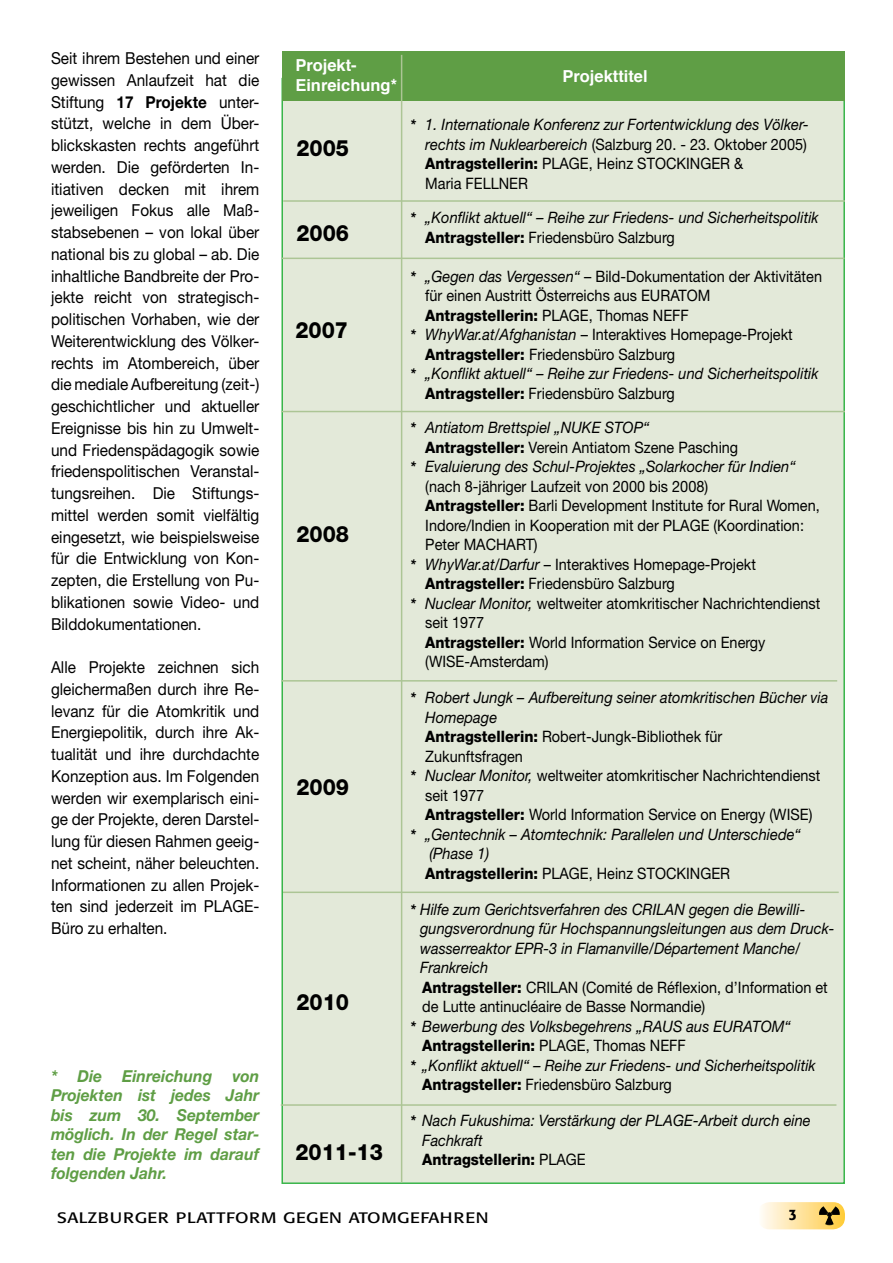
<style>
.page{position:relative;width:893px;height:1263px;background:#fff}
.page>*{position:absolute;margin:0;border:0;box-sizing:border-box;transform-origin:0 0}
.t1{font:800 22.5px "Helvetica Neue";color:#000;scale:.93 1}
.t2{font:16.5px/21.8px "Helvetica Neue";color:#000;text-align:justify;scale:.93 1}
.t3{font:italic 700 16.5px/19.5px "Helvetica Neue";color:#5f9e45;text-align:justify;scale:.95 1}
.t4{font:700 16.5px/19.8px "Helvetica";color:#fff}
.t5{font:15.75px "Helvetica Neue";color:#000;scale:.92 1}
.t6{font:italic 15.75px/19.5px "Helvetica Neue";color:#000;scale:.93 1}
.t7{font:800 15.75px "Helvetica Neue";color:#000;scale:.92 1}
.t8{font:15px "Formata";letter-spacing:.03em;color:#000;scale:1.2 1}
.t9{font:500 15px "Formata";color:#000;scale:.93 1}
.s1{font-weight:700}
.s2{font-weight:700;font-size:15px}
.s3{font-style:normal}
.s4{font-weight:800;font-style:normal}
.s5{font-weight:700;font-style:italic;font-size:15px}
.s6{font-style:italic}
.s7{font-weight:400}
.s8{font-weight:800}
</style>
<div class="page">
<div style="left:758px;top:1202px;width:87px;height:27px;background:linear-gradient(to right,#fffcfb,#ffcb3d);border-radius:12px"></div>
<img style="left:818px;top:1206px;width:22px;height:19px">
<div style="left:282px;top:79px;width:562px;height:1104px;background:#e3e9d9"></div>
<div style="left:282px;top:52px;width:563px;height:49px;background:#5f9e45"></div>
<hr style="left:401px;top:55px;width:1px;height:1127px;background:#acc595">
<hr style="left:283px;top:200px;width:562px;height:2px;background:#acc595">
<hr style="left:282px;top:258px;width:562px;height:1px;background:#acc595">
<hr style="left:281px;top:411px;width:564px;height:1px;background:#acc595">
<hr style="left:281px;top:1104px;width:555px;height:2px;background:#acc595">
<hr style="left:283px;top:891px;width:556px;height:2px;background:#acc595">
<hr style="left:281px;top:680px;width:556px;height:2px;background:#acc595">
<p class="t2" style="left:51px;top:47px;width:226px">Seit ihrem Bestehen und einer gewissen Anlaufzeit hat die Stiftung <span class="s1">17 Projekte</span> unter&shy;stützt, welche in dem Über&shy;blickskasten rechts angeführt werden. Die geförderten In&shy;itiativen decken mit ihrem jeweiligen Fokus alle Maß&shy;stabsebenen – von lokal über national bis zu global – ab. Die inhaltliche Bandbreite der Pro&shy;jekte reicht von strategisch&shy;politischen Vorhaben, wie der Weiterentwicklung des Völker&shy;rechts im Atombereich, über die mediale Aufbereitung (zeit-) geschichtlicher und aktueller Ereignisse bis hin zu Umwelt&shy;und Friedenspädagogik sowie friedenspolitischen Veranstal&shy;tungsreihen. Die Stiftungs&shy;mittel werden somit vielfältig eingesetzt, wie beispielsweise für die Entwicklung von Kon&shy;zepten, die Erstellung von Pu&shy;blikationen sowie Video- und Bilddokumentationen.</p>
<p class="t2" style="left:51px;top:656px;width:226px">Alle Projekte zeichnen sich gleichermaßen durch ihre Re&shy;levanz für die Atomkritik und Energiepolitik, durch ihre Ak&shy;tualität und ihre durchdachte Konzeption aus. Im Folgenden werden wir exemplarisch eini&shy;ge der Projekte, deren Darstel&shy;lung für diesen Rahmen geeig&shy;net scheint, näher beleuchten.<br>Informationen zu allen Projek&shy;ten sind jederzeit im PLAGE-Büro zu erhalten.</p>
<p class="t3" style="left:51px;top:1066px;width:221px">* Die Einreichung von Projekten ist jedes Jahr bis zum 30. September möglich. In der Regel star&shy;ten die Projekte im darauf folgenden Jahr.</p>
<p class="t4" style="left:295px;top:56px;width:103px">Projekt-<br>Einreichung*</p>
<p class="t4" style="left:562px;top:67px;width:87px">Projekttitel</p>
<h1 class="t1" style="left:296px;top:135px;width:58px">2005</h1>
<h1 class="t1" style="left:296px;top:219px;width:58px">2006</h1>
<h1 class="t1" style="left:295px;top:317px;width:58px">2007</h1>
<h1 class="t1" style="left:296px;top:520px;width:58px">2008</h1>
<h1 class="t1" style="left:296px;top:774px;width:58px">2009</h1>
<h1 class="t1" style="left:296px;top:989px;width:58px">2010</h1>
<h1 class="t1" style="left:295px;top:1139px;width:96px">2011-13</h1>
<p class="t6" style="left:425px;top:115px;width:414px;text-indent:-15px"><span class="s2">*</span> 1. Internationale Konferenz zur Fortentwicklung des Völker&shy;rechts im Nuklearbereich <span class="s3">(Salzburg 20. - 23. Oktober 2005)<br></span><span class="s4">Antragstellerin:</span> <span class="s3">PLAGE, Heinz STOCKINGER &amp;<br>Maria FELLNER</span></p>
<p class="t6" style="left:425px;top:208px;width:424px;text-indent:-15px"><span class="s2">*</span> „Konflikt aktuell“ – Reihe zur Friedens- und Sicherheitspolitik<br><span class="s4">Antragsteller:</span> <span class="s3">Friedensbüro Salzburg</span></p>
<p class="t5" style="left:410px;top:267px;width:449px"><span class="s5">*</span> <span class="s6">„Gegen das Vergessen“</span> – Bild-Dokumentation der Aktivitäten</p>
<p class="t5" style="left:425px;top:286px;width:311px">für einen Austritt Österreichs aus EURATOM</p>
<p class="t7" style="left:425px;top:306px;width:288px">Antragstellerin: <span class="s7">PLAGE, Thomas NEFF</span></p>
<p class="t5" style="left:410px;top:325px;width:417px"><span class="s5">*</span> <span class="s6">WhyWar.at/Afghanistan</span> – Interaktives Homepage-Projekt</p>
<p class="t5" style="left:425px;top:345px;width:273px"><span class="s8">Antragsteller:</span> Friedensbüro Salzburg</p>
<p class="t6" style="left:410px;top:364px;width:441px"><span class="s2">*</span> „Konflikt aktuell“ – Reihe zur Friedens- und Sicherheitspolitik</p>
<p class="t5" style="left:425px;top:384px;width:273px"><span class="s8">Antragsteller:</span> Friedensbüro Salzburg</p>
<p class="t6" style="left:410px;top:418px;width:259px"><span class="s2">*</span> Antiatom Brettspiel „NUKE STOP“</p>
<p class="t5" style="left:425px;top:438px;width:342px"><span class="s8">Antragsteller:</span> Verein Antiatom Szene Pasching</p>
<p class="t6" style="left:410px;top:457px;width:416px"><span class="s2">*</span> Evaluierung des Schul-Projektes „Solarkocher für Indien“</p>
<p class="t5" style="left:425px;top:477px;width:309px">(nach 8-jähriger Laufzeit von 2000 bis 2008)</p>
<p class="t5" style="left:425px;top:496px;width:430px"><span class="s8">Antragsteller:</span> Barli Development Institute for Rural Women,</p>
<p class="t5" style="left:425px;top:516px;width:413px">Indore/Indien in Kooperation mit der PLAGE (Koordination:</p>
<p class="t5" style="left:425px;top:535px;width:124px">Peter MACHART)</p>
<p class="t5" style="left:410px;top:555px;width:377px"><span class="s5">*</span> <span class="s6">WhyWar.at/Darfur</span> – Interaktives Homepage-Projekt</p>
<p class="t5" style="left:425px;top:574px;width:273px"><span class="s8">Antragsteller:</span> Friedensbüro Salzburg</p>
<p class="t5" style="left:410px;top:594px;width:447px"><span class="s5">*</span> <span class="s6">Nuclear Monitor,</span> weltweiter atomkritischer Nachrichtendienst</p>
<p class="t5" style="left:425px;top:613px;width:66px">seit 1977</p>
<p class="t5" style="left:425px;top:633px;width:371px"><span class="s8">Antragsteller:</span> World Information Service on Energy</p>
<p class="t5" style="left:425px;top:652px;width:135px">(WISE-Amsterdam)</p>
<p class="t6" style="left:410px;top:688px;width:451px"><span class="s2">*</span> Robert Jungk – Aufbereitung seiner atomkritischen Bücher via</p>
<p class="t6" style="left:425px;top:707px;width:79px">Homepage</p>
<p class="t5" style="left:425px;top:727px;width:324px"><span class="s8">Antragstellerin:</span> Robert-Jungk-Bibliothek für</p>
<p class="t5" style="left:425px;top:747px;width:108px">Zukunftsfragen</p>
<p class="t5" style="left:410px;top:766px;width:447px"><span class="s5">*</span> <span class="s6">Nuclear Monitor,</span> weltweiter atomkritischer Nachrichtendienst</p>
<p class="t5" style="left:425px;top:786px;width:66px">seit 1977</p>
<p class="t5" style="left:425px;top:805px;width:422px"><span class="s8">Antragsteller:</span> World Information Service on Energy (WISE)</p>
<p class="t6" style="left:410px;top:824px;width:421px"><span class="s2">*</span> „Gentechnik – Atomtechnik: Parallelen und Unterschiede“</p>
<p class="t6" style="left:429px;top:844px;width:66px">(Phase 1)</p>
<p class="t5" style="left:425px;top:864px;width:333px"><span class="s8">Antragstellerin:</span> PLAGE, Heinz STOCKINGER</p>
<p class="t6" style="left:410px;top:899px;width:426px"><span class="s2">*</span> Hilfe zum Gerichtsverfahren des CRILAN gegen die Bewilli-</p>
<p class="t6" style="left:420px;top:919px;width:447px">gungsverordnung für Hochspannungsleitungen aus dem Druck-</p>
<p class="t6" style="left:420px;top:938px;width:410px">wasserreaktor EPR-3 in Flamanville/Département Manche/</p>
<p class="t6" style="left:420px;top:958px;width:75px">Frankreich</p>
<p class="t5" style="left:422px;top:978px;width:442px"><span class="s8">Antragsteller:</span> CRILAN (Comité de Réflexion, d’Information et</p>
<p class="t5" style="left:422px;top:997px;width:309px">de Lutte antinucléaire de Basse Normandie)</p>
<p class="t6" style="left:410px;top:1016px;width:273px"><span class="s2">*</span> Bewerbung des Volksbegehrens „Raus</p>
<p class="t6" style="left:687px;top:1016px;width:113px">aus EURATOM“</p>
<p class="t7" style="left:422px;top:1036px;width:288px">Antragstellerin: <span class="s7">PLAGE, Thomas NEFF</span></p>
<p class="t6" style="left:410px;top:1055px;width:437px"><span class="s2">*</span> „Konflikt aktuell“ – Reihe zur Friedens- und Sicherheitspolitik</p>
<p class="t5" style="left:422px;top:1075px;width:273px"><span class="s8">Antragsteller:</span> Friedensbüro Salzburg</p>
<p class="t6" style="left:422px;top:1111px;width:419px;text-indent:-12px"><span class="s2">*</span> Nach Fukushima: Verstärkung der PLAGE-Arbeit durch eine<br>Fachkraft<br><span class="s4">Antragstellerin:</span> <span class="s3">PLAGE</span></p>
<p class="t8" style="left:57px;top:1208px;width:361px">SALZBURGER PLATTFORM GEGEN ATOMGEFAHREN</p>
<p class="t9" style="left:789px;top:1206px;width:10px">3</p>
</div>
